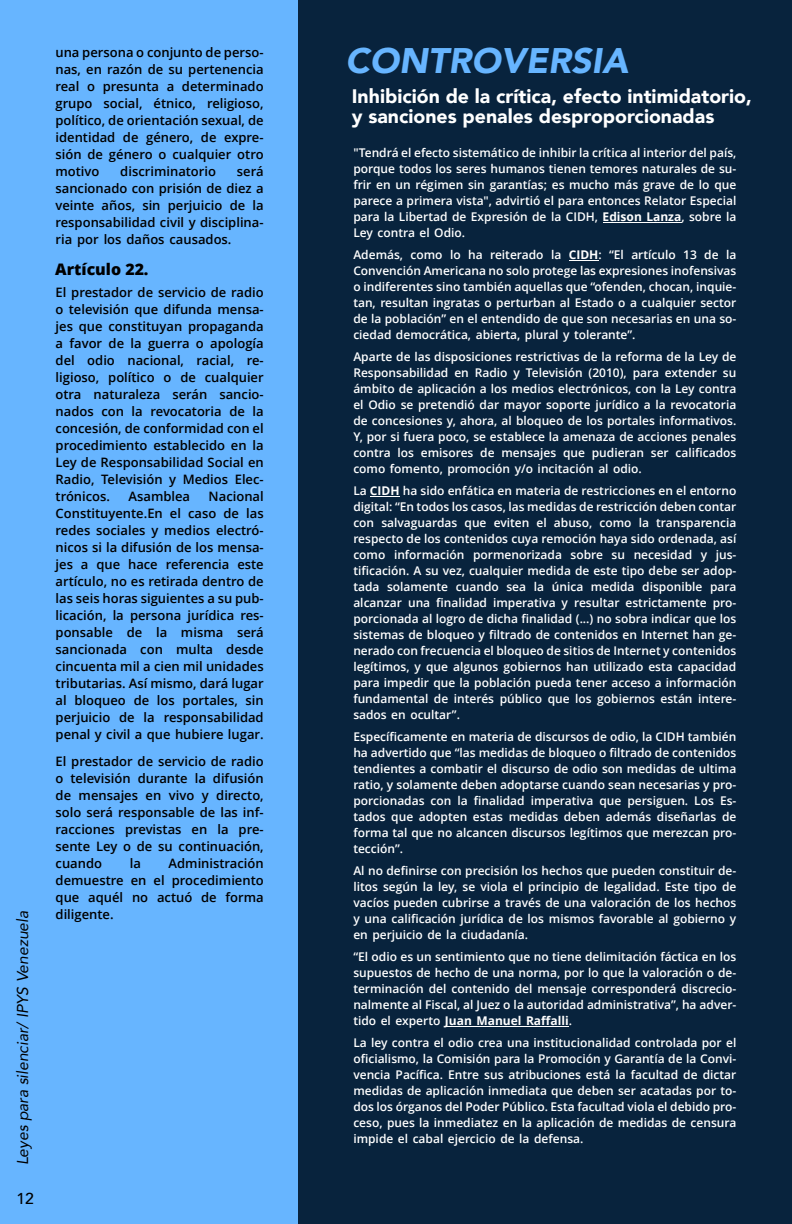
<style>
.page{position:relative;width:792px;height:1224px;background:#fff}
.page>*{position:absolute;margin:0;border:0;box-sizing:border-box;transform-origin:0 0}
.t1{font:italic 900 35.5px "Avenir";color:#67b5ff}
.t2{font:900 19.5px/19.5px "Avenir";color:#fff}
.t3{font:800 15.9px "Open Sans";color:#000}
.t4{font:italic 15.8px "Avenir";color:#000}
.t5{font:500 15.8px "Avenir";color:#000}
.t6{font:600 13px/17px "Open Sans";color:#000;text-align:justify}
.t7{font:600 12px/16px "Open Sans";color:#fff;text-align:justify}
.s1{font-weight:700}
</style>
<div class="page">
<div style="left:0;top:0;width:298px;height:1224px;background:#67b5ff"></div>
<div style="left:298px;top:0;width:494px;height:1224px;background:#08233d"></div>
<hr style="left:791px;top:767px;width:1px;height:457px;background:#1663a9">
<hr style="left:603px;top:222px;width:78px;height:1px;background:#fff">
<svg style="left:569px;top:260px;width:29px;height:1px"></svg>
<hr style="left:370px;top:496px;width:30px;height:1px;background:#fff">
<hr style="left:445px;top:1026px;width:124px;height:1px;background:#fff">
<h3 class="t4" style="left:12px;top:1165px;width:256px;rotate:-90deg">Leyes para silenciar/ IPYS Venezuela</h3>
<h3 class="t5" style="left:16px;top:1189px;width:19px">12</h3>
<p class="t6" style="left:55px;top:45px;width:210px">una persona o conjunto de perso&shy;nas, en razón de su pertenencia real o presunta a determinado grupo social, étnico, religioso, político, de orientación sexual, de identidad de género, de expre&shy;sión de género o cualquier otro motivo</p>
<p class="t6" style="left:55px;top:164px;width:210px;text-indent:181px">será sancionado con prisión de diez a veinte años, sin perjuicio de la responsabilidad civil y disciplina&shy;ria por los daños causados.</p>
<h3 class="t3" style="left:55px;top:263px;width:95px">Artículo 22.</h3>
<p class="t6" style="left:56px;top:285px;width:210px">El prestador de servicio de radio o televisión que difunda mensa&shy;jes que constituyan propaganda a favor de la guerra o apología del odio nacional, racial, re&shy;ligioso, político o de cualquier otra naturaleza serán sancio&shy;nados con la revocatoria de la concesión, de conformidad con el procedimiento establecido en la Ley de Responsabilidad Social en Radio, Televisión y Medios Elec&shy;trónicos.</p>
<p class="t6" style="left:120px;top:164px;width:97px">discriminatorio</p>
<p class="t6" style="left:56px;top:489px;width:210px;text-indent:153px">Nacional Constituyente.En el caso de las redes sociales y medios electró&shy;nicos si la difusión de los mensa&shy;jes a que hace referencia este artículo, no es retirada dentro de las seis horas siguientes a su pub&shy;licación, la persona jurídica res&shy;ponsable de la misma será sancionada con multa desde cincuenta mil a cien mil unidades tributarias. Así mismo, dará lugar al bloqueo de los portales, sin perjuicio de la responsabilidad penal y civil a que hubiere lugar.</p>
<p class="t6" style="left:56px;top:754px;width:210px">El prestador de servicio de radio o televisión durante la difusión de mensajes en vivo y directo, solo será responsable de las inf&shy;racciones previstas en la pre&shy;sente Ley o de su continuación, cuando</p>
<p class="t6" style="left:129px;top:489px;width:63px">Asamblea</p>
<p class="t6" style="left:56px;top:856px;width:210px;text-indent:113px">Administración demuestre en el procedimiento que aquél no actuó de forma diligente.</p>
<p class="t6" style="left:130px;top:856px;width:13px">la</p>
<h1 class="t1" style="left:345px;top:37px;width:285px">CONTROVERSIA</h1>
<h2 class="t2" style="left:352px;top:87px;width:402px">Inhibición de la crítica, efecto intimidatorio, y sanciones penales desproporcionadas</h2>
<p class="t7" style="left:353px;top:146px;width:385px">"Tendrá el efecto sistemático de inhibir la crítica al interior del país, porque todos los seres humanos tienen temores naturales de su&shy;frir en un régimen sin garantías; es mucho más grave de lo que parece a primera vista", advirtió el para entonces Relator Especial para la Libertad de Expresión de la CIDH, <span class="s1">Edison Lanza</span>, sobre la Ley contra el Odio.</p>
<p class="t7" style="left:353px;top:248px;width:385px">Además, como lo ha reiterado la <span class="s1">CIDH</span>: “El artículo 13 de la Convención Americana no solo protege las expresiones inofensivas o indiferentes sino también aquellas que “ofenden, chocan, inquie&shy;tan, resultan ingratas o perturban al Estado o a cualquier sector de la población” en el entendido de que son necesarias en una so&shy;ciedad democrática, abierta, plural y tolerante”.</p>
<p class="t7" style="left:353px;top:350px;width:385px">Aparte de las disposiciones restrictivas de la reforma de la Ley de Responsabilidad en Radio y Televisión (2010), para extender su ámbito de aplicación a los medios electrónicos, con la Ley contra el Odio se pretendió dar mayor soporte jurídico a la revocatoria de concesiones y, ahora, al bloqueo de los portales informativos.<br>Y, por si fuera poco, se establece la amenaza de acciones penales contra los emisores de mensajes que pudieran ser calificados como fomento, promoción y/o incitación al odio.</p>
<p class="t7" style="left:353px;top:484px;width:385px">La <span class="s1">CIDH</span> ha sido enfática en materia de restricciones en el entorno digital: “En todos los casos, las medidas de restricción deben contar con salvaguardas que eviten el abuso, como la transparencia respecto de los contenidos cuya remoción haya sido ordenada, así como información pormenorizada sobre su necesidad y jus&shy;tificación. A su vez, cualquier medida de este tipo debe ser adop&shy;tada solamente cuando sea la única medida disponible para alcanzar una finalidad imperativa y resultar estrictamente pro&shy;porcionada al logro de dicha finalidad (...) no sobra indicar que los sistemas de bloqueo y filtrado de contenidos en Internet han ge&shy;nerado con frecuencia el bloqueo de sitios de Internet y contenidos legítimos, y que algunos gobiernos han utilizado esta capacidad para impedir que la población pueda tener acceso a información fundamental de interés público que los gobiernos están intere&shy;sados en ocultar”.</p>
<p class="t7" style="left:353px;top:730px;width:385px">Específicamente en materia de discursos de odio, la CIDH también ha advertido que “las medidas de bloqueo o filtrado de contenidos tendientes a combatir el discurso de odio son medidas de ultima ratio, y solamente deben adoptarse cuando sean necesarias y pro&shy;porcionadas con la finalidad imperativa que persiguen. Los Es&shy;tados que adopten estas medidas deben además diseñarlas de forma tal que no alcancen discursos legítimos que merezcan pro&shy;tección”.</p>
<p class="t7" style="left:353px;top:864px;width:385px">Al no definirse con precisión los hechos que pueden constituir de&shy;litos según la ley, se viola el principio de legalidad. Este tipo de vacíos pueden cubrirse a través de una valoración de los hechos y una calificación jurídica de los mismos favorable al gobierno y en perjuicio de la ciudadanía.</p>
<p class="t7" style="left:353px;top:950px;width:385px">“El odio es un sentimiento que no tiene delimitación fáctica en los supuestos de hecho de una norma, por lo que la valoración o de&shy;terminación del contenido del mensaje corresponderá discrecio&shy;nalmente al Fiscal, al Juez o la autoridad administrativa”, ha adver&shy;tido el experto <span class="s1">Juan Manuel Raffalli</span>.</p>
<p class="t7" style="left:353px;top:1036px;width:385px">La ley contra el odio crea una institucionalidad controlada por el oficialismo, la Comisión para la Promoción y Garantía de la Convi&shy;vencia Pacífica. Entre sus atribuciones está la facultad de dictar medidas de aplicación inmediata que deben ser acatadas por to&shy;dos los órganos del Poder Público. Esta facultad viola el debido pro&shy;ceso, pues la inmediatez en la aplicación de medidas de censura impide el cabal ejercicio de la defensa.</p>
</div>
